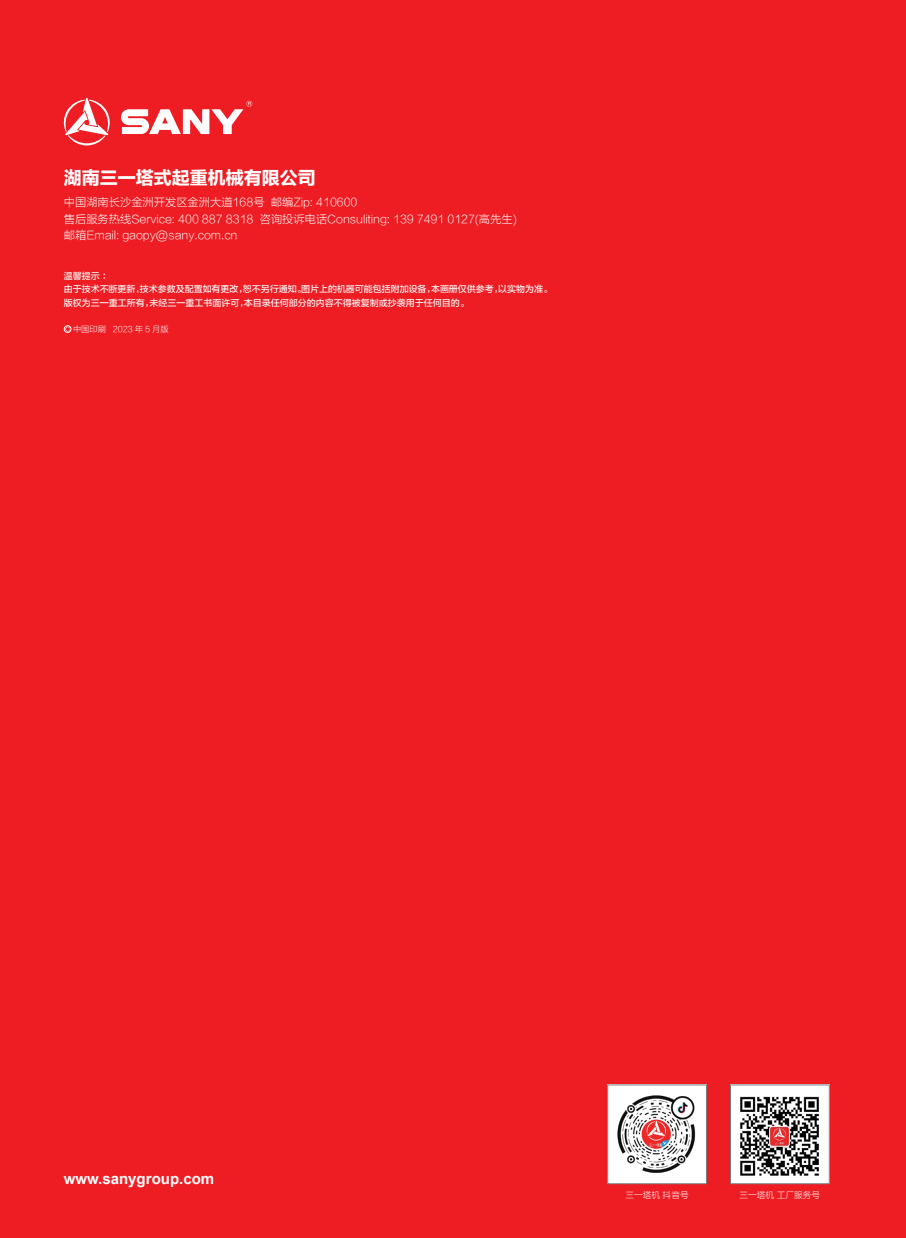
<style>
.page{position:relative;width:906px;height:1238px;background:#fff}
.page>*{position:absolute;margin:0;border:0;box-sizing:border-box;transform-origin:0 0}
.t1{font:18px "FZLTDHK GBK1 0";color:#fff}
.t2{font:700 15px "Arial";color:#fff}
.t3{font:11.25px/16.5px "FZLTKHK GBK1 0";color:#fff}
.t4{font:9px/13.5px "FZLTZHUNHK GBK1 0";letter-spacing:-.005em;color:#fff}
.t5{font:8.7px "FZLTKHK GBK1 0";color:#fff}
.t6{font:8.25px "FZLTKHK GBK1 0";color:#fff}
</style>
<div class="page">
<div style="left:0;top:0;width:906px;height:1237px;background:#ee1d23"></div>
<svg style="left:63px;top:98px;width:47px;height:47px"></svg>
<svg style="left:121px;top:101px;width:131px;height:33px"></svg>
<div style="left:64px;top:325px;width:7px;height:8px;border:1px solid #fff;border-radius:50%"></div>
<img style="left:609px;top:1086px;width:95px;height:95px">
<img style="left:732px;top:1086px;width:95px;height:95px">
<h1 class="t1" style="left:64px;top:168px;width:253px">湖南三一塔式起重机械有限公司</h1>
<p class="t3" style="left:64px;top:194px;width:454px">中国湖南长沙金洲开发区金洲大道168号 邮编Zip: 410600<br>售后服务热线Service: 400 887 8318 咨询投诉电话Consuliting: 139 7491 0127(高先生)邮箱Email: gaopy@sany.com.cn</p>
<p class="t4" style="left:64px;top:269px;width:489px">温馨提示：<br>由于技术不断更新，技术参数及配置如有更改，恕不另行通知。图片上的机器可能包括附加设备，本画册仅供参考，以实物为准。版权为三一重工所有，未经三一重工书面许可，本目录任何部分的内容不得被复制或抄袭用于任何目的。</p>
<p class="t6" style="left:73px;top:324px;width:97px">中国印刷 2023 年 5 月版</p>
<h2 class="t2" style="left:64px;top:1169px;width:152px">www.sanygroup.com</h2>
<p class="t5" style="left:625px;top:1189px;width:65px">三一塔机 抖音号</p>
<p class="t5" style="left:739px;top:1189px;width:82px">三一塔机 工厂服务号</p>
</div>
